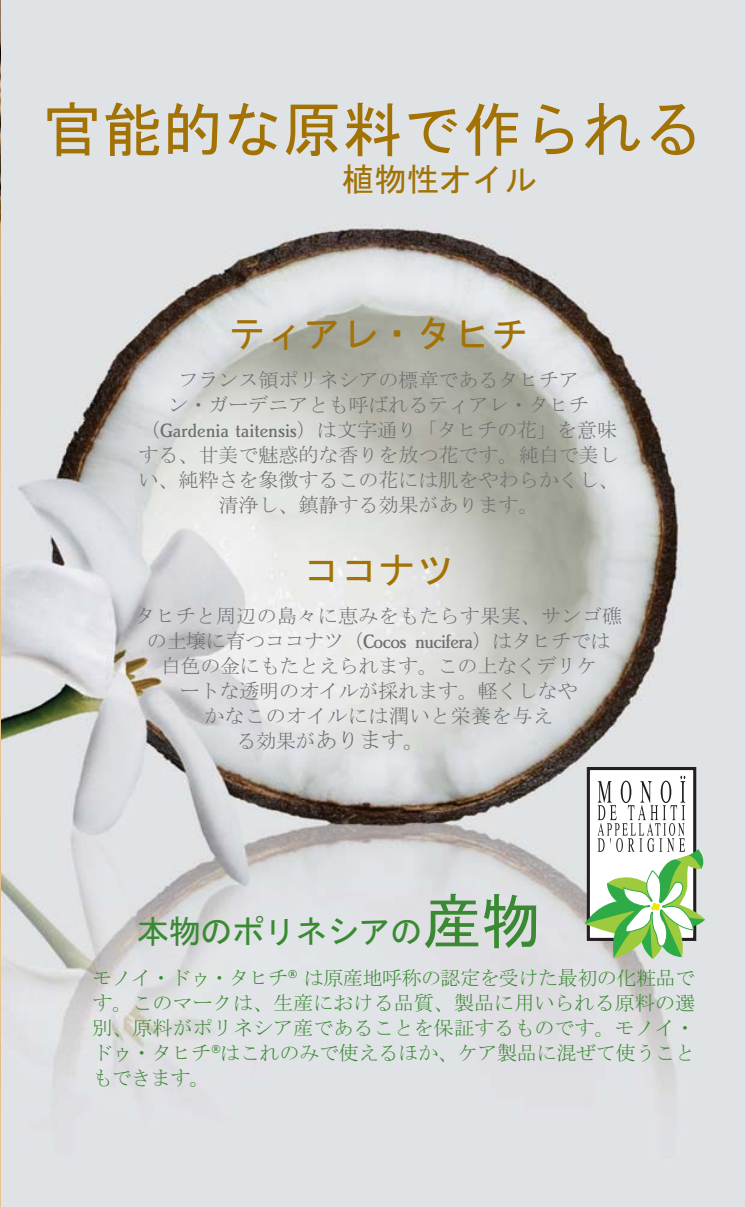
<style>
.page{position:relative;width:745px;height:1207px;background:#fff}
.page>*{position:absolute;margin:0;border:0;box-sizing:border-box;transform-origin:0 0}
.t1{font:60px "MS Gothic";color:#a37205}
.t2{font:37.5px "MS Gothic";color:#a37205}
.t3{font:32.5px "MS Gothic";letter-spacing:-.025em;color:#3a8933}
.t4{font:32.5px "MS Gothic";color:#a37205}
.t5{font:22.5px "MS Mincho";color:#6c6e70}
.t6{font:20px/25px "MS Mincho";color:#6c6e70;text-align:center}
.t7{font:20px/25px "MS Mincho";letter-spacing:-.01em;color:#3a8933;text-align:justify}
.s1{font-family:"Brighton Medium FO"}
.s2{font-size:20px}
.s3{font-size:60px}
</style>
<div class="page">
<img style="left:1px;top:0;width:744px;height:1206px">
<div style="left:588px;top:768px;width:106px;height:171px;background:#fff"></div>
<div style="left:586px;top:767px;width:110px;height:173px;border:3px solid #231f20"></div>
<svg style="left:584px;top:775px;width:121px;height:184px"></svg>
<h1 class="t1" style="left:42px;top:102px;width:662px">官能的な原料で作られる</h1>
<h3 class="t4" style="left:342px;top:164px;width:196px">植物性オイル</h3>
<h2 class="t2" style="left:228px;top:316px;width:301px">ティアレ・タヒチ</h2>
<p class="t6" style="left:138px;top:367px;width:481px">フランス領ポリネシアの標章であるタヒチア<br>ン・ガーデニアとも呼ばれるティアレ・タヒチ（<span class="s1">Gardenia taitensis</span>）は文字通り「タヒチの花」を意味する、甘美で魅惑的な香りを放つ花です。純白で美しい、純粋さを象徴するこの花には肌をやわらかくし、清浄し、鎮静する効果があります。</p>
<h2 class="t2" style="left:303px;top:552px;width:151px">ココナツ</h2>
<p class="t6" style="left:135px;top:604px;width:488px">タヒチと周辺の島々に恵みをもたらす果実、サンゴ礁の土壌に育つココナツ（<span class="s1">Cocos nucifera</span>）はタヒチでは白色の金にもたとえられます。この上なくデリケ<br>ートな透明のオイルが採れます。軽くしなや<br>かなこのオイルには潤いと栄養を与え</p>
<p class="t5" style="left:236px;top:727px;width:191px"><span class="s2">る効果が</span>あります。</p>
<h3 class="t3" style="left:137px;top:916px;width:405px">本物のポリネシアの<span class="s3">産物</span></h3>
<p class="t7" style="left:92px;top:965px;width:604px">モノイ・ドゥ・タヒチ<span class="s1">®</span> は原産地呼称の認定を受けた最初の化粧品です。このマークは、生産における品質、製品に用いられる原料の選別、原料がポリネシア産であることを保証するものです。モノイ・ドゥ・タヒチ<span class="s1">®</span>はこれのみで使えるほか、ケア製品に混ぜて使うこともできます。</p>
</div>
